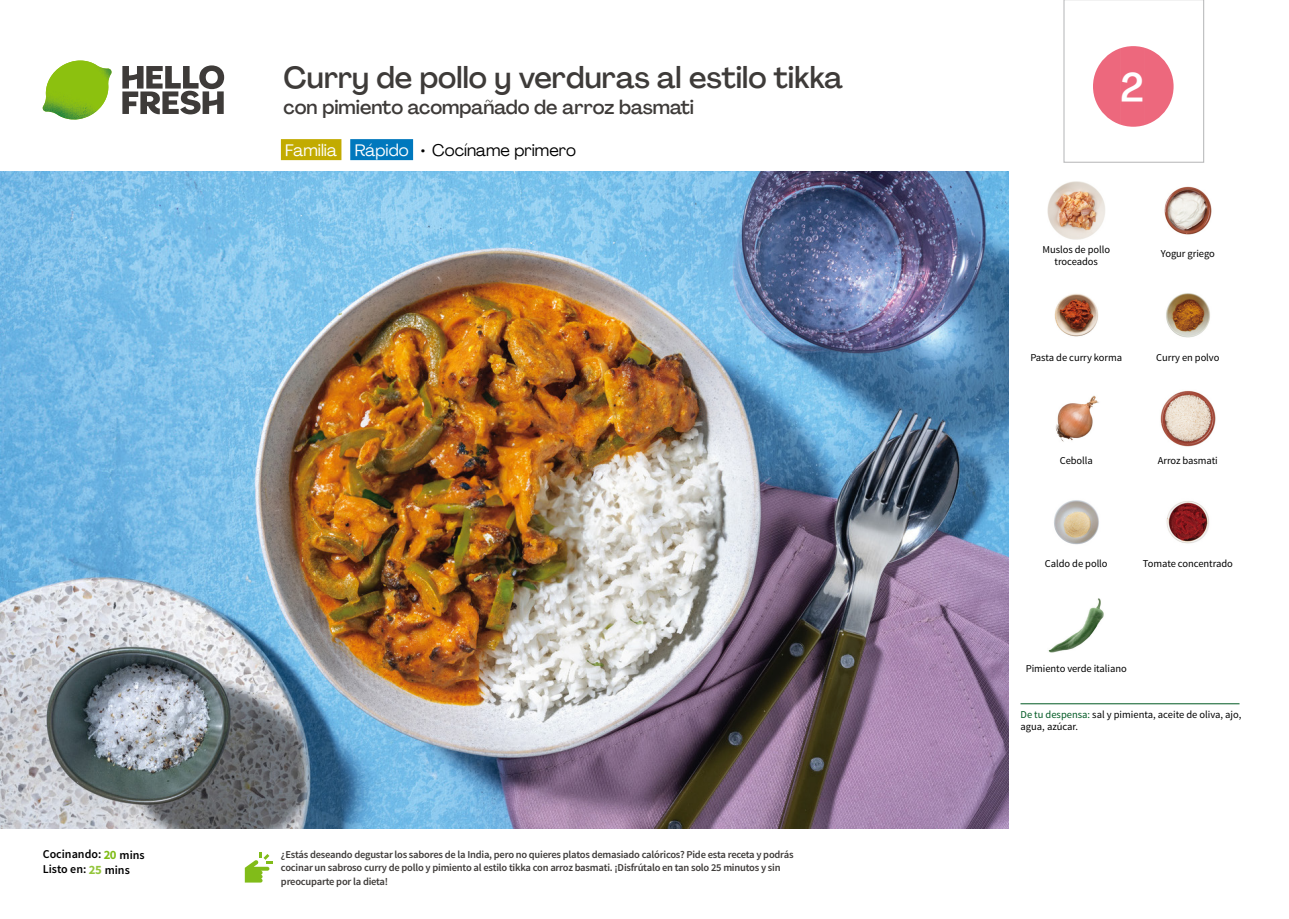
<style>
.page{position:relative;width:1289px;height:919px;background:#fff}
.page>*{position:absolute;margin:0;border:0;box-sizing:border-box;transform-origin:0 0}
.t1{font:500 40.5px "Agrandir";color:#fff}
.t2{font:500 30px "Agrandir";color:#3e3b39}
.t3{font:500 19.5px "Agrandir";color:#3e3b39}
.t4{font:16.5px "Agrandir";color:#000}
.t5{font:600 12px/15px "Source Sans Pro";color:#000}
.t6{font:600 10.5px/13.5px "Source Sans Pro";letter-spacing:-.02em;color:#3e3b39}
.t7{font:10.5px/12px "Source Sans Pro";letter-spacing:-.005em;color:#000}
.s1{color:#fff}
.s2{font-weight:700;font-size:12.75px;color:#81bc19}
.s3{font-weight:700;font-size:12.75px;color:#93c53b}
.s4{color:#005923}
</style>
<div class="page">
<svg style="left:122px;top:65px;width:102px;height:49px"></svg>
<svg style="left:43px;top:60px;width:69px;height:60px"></svg>
<img style="left:80px;top:61px;width:17px;height:34px">
<img style="left:43px;top:61px;width:37px;height:45px">
<div style="left:281px;top:139px;width:60px;height:21px;background:#c2ab00"></div>
<div style="left:350px;top:139px;width:63px;height:21px;background:#0078bd"></div>
<img style="left:0;top:172px;width:1008px;height:656px">
<hr style="left:1020px;top:703px;width:219px;height:1px;background:#005923">
<svg style="left:245px;top:852px;width:28px;height:30px"></svg>
<img style="left:1047px;top:182px;width:57px;height:57px">
<img style="left:1164px;top:186px;width:48px;height:49px">
<img style="left:1166px;top:293px;width:44px;height:45px">
<img style="left:1054px;top:293px;width:44px;height:44px">
<img style="left:1160px;top:390px;width:56px;height:57px">
<img style="left:1055px;top:395px;width:44px;height:47px">
<img style="left:1166px;top:501px;width:43px;height:43px">
<img style="left:1054px;top:500px;width:45px;height:45px">
<img style="left:1048px;top:598px;width:56px;height:55px">
<svg style="left:1063px;top:0;width:141px;height:163px"></svg>
<h2 class="t2" style="left:283px;top:59px;width:561px">Curry de pollo y verduras al estilo tikka</h2>
<h3 class="t3" style="left:283px;top:95px;width:412px">con pimiento acompañado de arroz basmati</h3>
<h3 class="t4" style="left:285px;top:140px;width:292px"><span class="s1">Familia Rápido</span> • Cocíname primero</h3>
<p class="t5" style="left:43px;top:847px;width:103px">Cocinando: <span class="s2">20</span> mins<br>Listo en: <span class="s3">25</span> mins</p>
<p class="t6" style="left:281px;top:847px;width:514px">¿Estás deseando degustar los sabores de la India, pero no quieres platos demasiado calóricos? Pide esta receta y podrás cocinar un sabroso curry de pollo y pimiento al estilo tikka con arroz basmati. ¡Disfrútalo en tan solo 25 minutos y sin preocuparte por la dieta!</p>
<h1 class="t1" style="left:1119px;top:63px;width:25px">2</h1>
<p class="t7" style="left:1042px;top:244px;width:69px;text-align:center">Muslos de pollo troceados</p>
<p class="t7" style="left:1160px;top:247px;width:55px">Yogur griego</p>
<p class="t7" style="left:1030px;top:352px;width:93px">Pasta de curry korma</p>
<p class="t7" style="left:1156px;top:352px;width:65px">Curry en polvo</p>
<p class="t7" style="left:1059px;top:454px;width:35px">Cebolla</p>
<p class="t7" style="left:1157px;top:454px;width:62px">Arroz basmati</p>
<p class="t7" style="left:1044px;top:558px;width:64px">Caldo de pollo</p>
<p class="t7" style="left:1142px;top:558px;width:91px">Tomate concentrado</p>
<p class="t7" style="left:1025px;top:662px;width:103px">Pimiento verde italiano</p>
<p class="t7" style="left:1020px;top:708px;width:222px"><span class="s4">De tu despensa:</span> sal y pimienta, aceite de oliva, ajo, agua, azúcar.</p>
</div>
